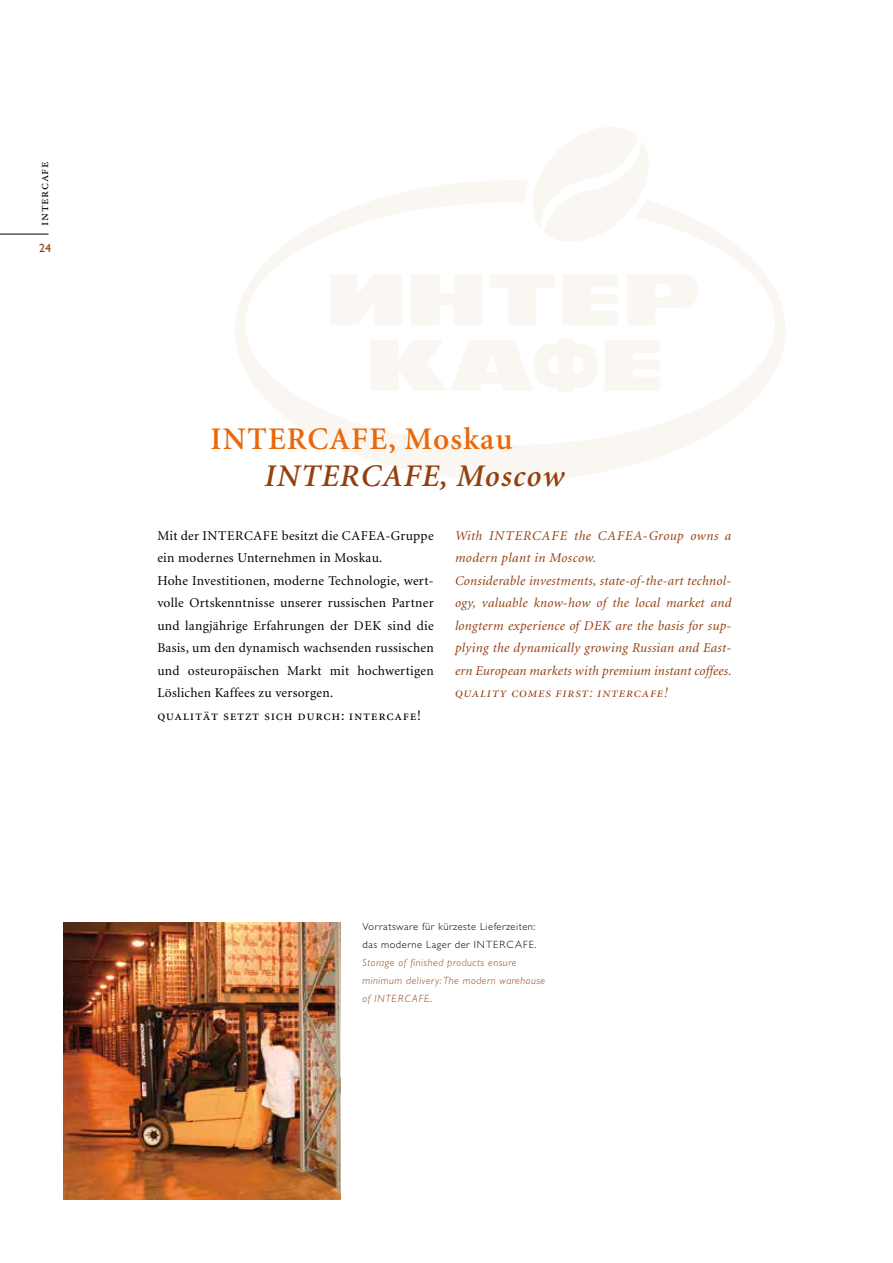
<style>
.page{position:relative;width:893px;height:1263px;background:#fff}
.page>*{position:absolute;margin:0;border:0;box-sizing:border-box;transform-origin:0 0}
.t1{font:600 31.5px "Minion";letter-spacing:.04em;color:#eb6809}
.t2{font:italic 600 31.5px "Minion";letter-spacing:.04em;color:#943f0f}
.t3{font:14.25px "Minion Regular SC";letter-spacing:.05em;color:#000}
.t4{font:14.25px "Minion Display Italic SC";letter-spacing:.05em;color:#943f0f}
.t5{font:13.5px/22.5px "Minion";letter-spacing:.02em;color:#000}
.t6{font:italic 13.5px/22.5px "Minion";letter-spacing:.02em;color:#943f0f}
.t7{font:13.5px "Minion Regular SC";letter-spacing:.05em;color:#000}
.t8{font:12px "Gill Sans";color:#943f0f}
.t9{font:italic 300 10.5px/18px "Gill Sans";letter-spacing:.05em;color:#943f0f}
.t10{font:300 10.5px/18px "Gill Sans";letter-spacing:.05em;color:#000}
</style>
<div class="page">
<svg style="left:538px;top:127px;width:110px;height:53px"></svg>
<svg style="left:235px;top:180px;width:550px;height:300px"></svg>
<svg style="left:627px;top:274px;width:71px;height:51px"></svg>
<svg style="left:371px;top:339px;width:227px;height:52px"></svg>
<svg style="left:604px;top:340px;width:56px;height:51px"></svg>
<svg style="left:563px;top:274px;width:55px;height:51px"></svg>
<svg style="left:490px;top:274px;width:65px;height:51px"></svg>
<svg style="left:411px;top:274px;width:71px;height:51px"></svg>
<svg style="left:330px;top:274px;width:72px;height:51px"></svg>
<hr style="left:0;top:234px;width:48px;height:1px;background:#000">
<img style="left:64px;top:923px;width:276px;height:276px">
<p class="t7" style="left:37px;top:226px;width:66px;rotate:-90deg">intercafe</p>
<p class="t8" style="left:39px;top:241px;width:14px">24</p>
<h1 class="t1" style="left:210px;top:423px;width:304px">INTERCAFE, Moskau</h1>
<h1 class="t2" style="left:264px;top:460px;width:301px">INTERCAFE, Moscow</h1>
<p class="t5" style="left:157px;top:525px;width:278px">Mit der INTERCAFE besitzt die CAFEA-Gruppe ein modernes Unternehmen in Moskau.<br>Hohe Investitionen, moderne Technologie, wert&shy;volle Ortskenntnisse unserer russischen Partner und langjährige Erfahrungen der DEK sind die Basis, um den dynamisch wachsenden russischen und osteuropäischen Markt mit hochwertigen Löslichen Kaffees zu versorgen.</p>
<p class="t3" style="left:157px;top:708px;width:265px">qualität setzt sich durch: intercafe!</p>
<p class="t6" style="left:455px;top:525px;width:278px">With INTERCAFE the CAFEA-Group owns a modern plant in Moscow.<br>Considerable investments, state-of-the-art technol&shy;ogy, valuable know-how of the local market and longterm experience of DEK are the basis for sup&shy;plying the dynamically growing Russian and East&shy;ern European markets with premium instant coffees.</p>
<p class="t4" style="left:455px;top:686px;width:214px">quality comes first: intercafe!</p>
<p class="t10" style="left:362px;top:918px;width:176px">Vorratsware für kürzeste Lieferzeiten: das moderne Lager der INTERCAFE.</p>
<p class="t9" style="left:362px;top:954px;width:184px">Storage of finished products ensure minimum delivery: The modern warehouse of INTERCAFE.</p>
</div>
